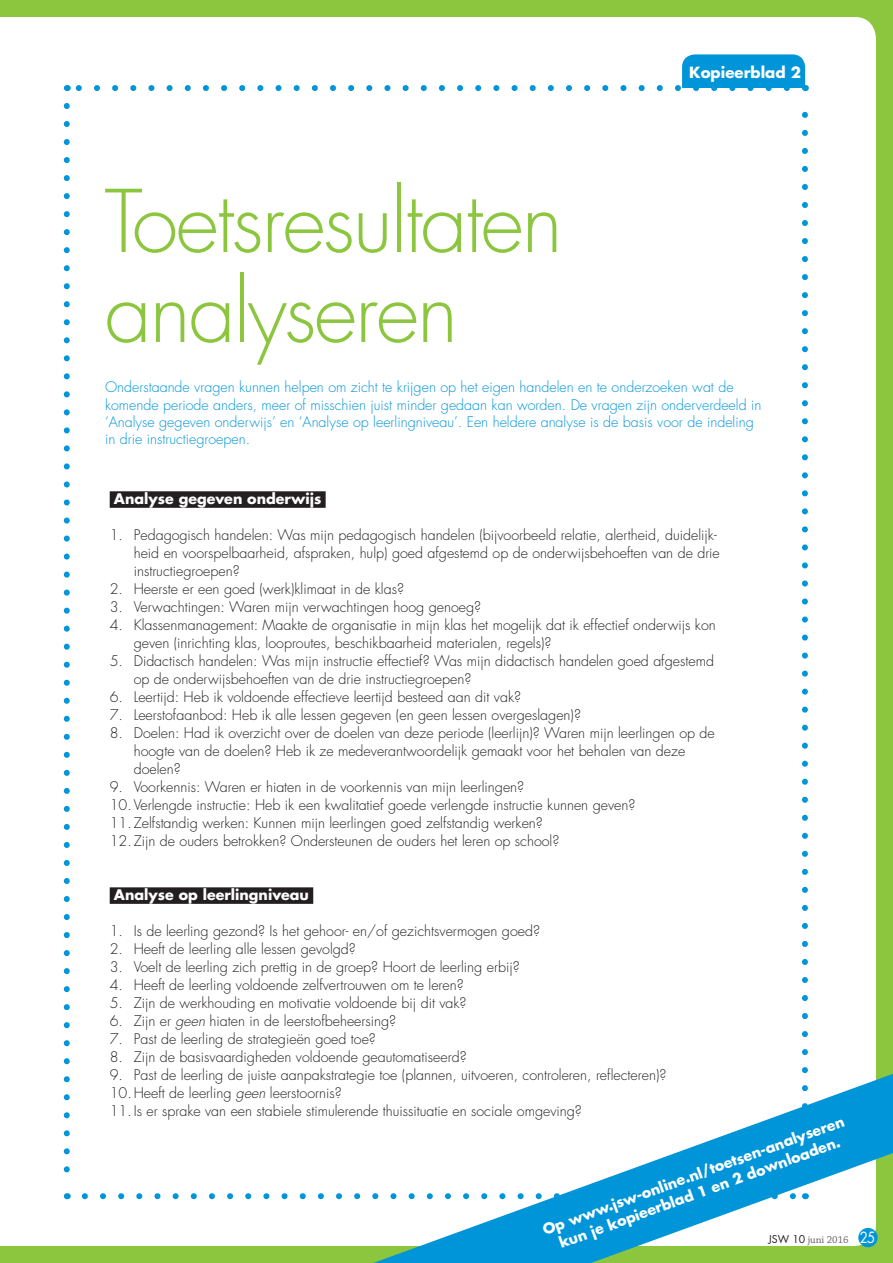
<style>
.page{position:relative;width:893px;height:1263px;background:#8bc63e}
.page>*{position:absolute;margin:0;border:0;box-sizing:border-box;transform-origin:0 0}
.t1{font:300 84px/90px "Futura Std";letter-spacing:-.025em;color:#8bc63e}
.t2{font:700 15px "Futura Std";color:#fff}
.t3{font:300 14.25px/18px "Futura Std";color:#231f20}
.t4{font:300 14.25px/17.2px "Futura Std";color:#0095d9}
.t5{font:700 14.25px/18px "Futura Std";color:#fff;text-align:center}
.t6{font:10.5px "Chaparral Pro";color:#636366}
.s1{font-style:italic}
.s2{font-family:"Futura Std";color:#231f20}
.s3{font-family:"Futura Std";font-size:15px;color:#fff}
</style>
<div class="page">
<div style="left:0;top:17px;width:876px;height:1229px;background:#fff"></div>
<div style="left:682px;top:54px;width:123px;height:48px;background:#0095d9;border-radius:13px"></div>
<div style="left:67px;top:88px;width:738px;height:1108px;background:#fff"></div>
<svg style="left:64px;top:106px;width:6px;height:1081px"></svg>
<svg style="left:85px;top:1193px;width:288px;height:6px"></svg>
<svg style="left:802px;top:97px;width:6px;height:977px"></svg>
<svg style="left:76px;top:85px;width:711px;height:6px"></svg>
<div style="left:110px;top:491px;width:216px;height:17px;background:#231f20"></div>
<div style="left:110px;top:887px;width:203px;height:17px;background:#231f20"></div>
<svg style="left:373px;top:1074px;width:520px;height:189px"></svg>
<div style="left:858px;top:1228px;width:20px;height:19px;background:#0095d9;border-radius:50%"></div>
<h1 class="t1" style="left:105px;top:179px;width:460px">Toetsresultaten analyseren</h1>
<p class="t2" style="left:689px;top:62px;width:113px">Kopieerblad 2</p>
<p class="t4" style="left:105px;top:379px;width:658px">Onderstaande vragen kunnen helpen om zicht te krijgen op het eigen handelen en te onderzoeken wat de komende periode anders, meer of misschien juist minder gedaan kan worden. De vragen zijn onderverdeeld in ‘Analyse gegeven onderwijs’ en ‘Analyse op leerlingniveau’. Een heldere analyse is de basis voor de indeling in drie instructiegroepen.</p>
<p class="t5" style="left:114px;top:489px;width:209px">Analyse gegeven onderwijs</p>
<p class="t3" style="left:134px;top:526px;width:588px;text-indent:-24px">1. Pedagogisch handelen: Was mijn pedagogisch handelen (bijvoorbeeld relatie, alertheid, duidelijk&shy;heid en voorspelbaarheid, afspraken, hulp) goed afgestemd op de onderwijsbehoeften van de drie instructiegroepen?</p>
<p class="t3" style="left:110px;top:580px;width:296px">2. Heerste er een goed (werk)klimaat in de klas?</p>
<p class="t3" style="left:110px;top:598px;width:373px">3. Verwachtingen: Waren mijn verwachtingen hoog genoeg?</p>
<p class="t3" style="left:134px;top:616px;width:584px;text-indent:-24px">4. Klassenmanagement: Maakte de organisatie in mijn klas het mogelijk dat ik effectief onderwijs kon geven (inrichting klas, looproutes, beschikbaarheid materialen, regels)?</p>
<p class="t3" style="left:134px;top:652px;width:582px;text-indent:-24px">5. Didactisch handelen: Was mijn instructie effectief? Was mijn didactisch handelen goed afgestemd op de onderwijsbehoeften van de drie instructiegroepen?</p>
<p class="t3" style="left:110px;top:688px;width:413px">6. Leertijd: Heb ik voldoende effectieve leertijd besteed aan dit vak?</p>
<p class="t3" style="left:110px;top:706px;width:473px">7. Leerstofaanbod: Heb ik alle lessen gegeven (en geen lessen overgeslagen)?</p>
<p class="t3" style="left:134px;top:724px;width:583px;text-indent:-24px">8. Doelen: Had ik overzicht over de doelen van deze periode (leerlijn)? Waren mijn leerlingen op de hoogte van de doelen? Heb ik ze medeverantwoordelijk gemaakt voor het behalen van deze doelen?</p>
<p class="t3" style="left:110px;top:778px;width:527px">9. Voorkennis: Waren er hiaten in de voorkennis van mijn leerlingen?<br>10.Verlengde instructie: Heb ik een kwalitatief goede verlengde instructie kunnen geven?<br>11.Zelfstandig werken: Kunnen mijn leerlingen goed zelfstandig werken?<br>12.Zijn de ouders betrokken? Ondersteunen de ouders het leren op school?</p>
<p class="t5" style="left:114px;top:885px;width:197px">Analyse op leerlingniveau</p>
<p class="t3" style="left:110px;top:922px;width:432px">1. Is de leerling gezond? Is het gehoor- en/of gezichtsvermogen goed?</p>
<p class="t3" style="left:110px;top:940px;width:248px">2. Heeft de leerling alle lessen gevolgd?</p>
<p class="t3" style="left:110px;top:958px;width:411px">3. Voelt de leerling zich prettig in de groep? Hoort de leerling erbij?</p>
<p class="t3" style="left:110px;top:976px;width:356px">4. Heeft de leerling voldoende zelfvertrouwen om te leren?</p>
<p class="t3" style="left:110px;top:994px;width:358px">5. Zijn de werkhouding en motivatie voldoende bij dit vak?</p>
<p class="t3" style="left:110px;top:1012px;width:288px">6. Zijn er <span class="s1">geen</span> hiaten in de leerstofbeheersing?</p>
<p class="t3" style="left:110px;top:1030px;width:268px">7. Past de leerling de strategieën goed toe?</p>
<p class="t3" style="left:110px;top:1048px;width:358px">8. Zijn de basisvaardigheden voldoende geautomatiseerd?</p>
<p class="t3" style="left:110px;top:1066px;width:558px">9. Past de leerling de juiste aanpakstrategie toe (plannen, uitvoeren, controleren, reflecteren)?<br>10.Heeft de leerling <span class="s1">geen</span> leerstoornis?<br>11.Is er sprake van een stabiele stimulerende thuissituatie en sociale omgeving?</p>
<p class="t5" style="left:540px;top:1221px;width:321px;rotate:-20deg">Op www.jsw-online.nl/toetsen-analyseren kun je kopieerblad 1 en 2 downloaden.</p>
<p class="t6" style="left:769px;top:1234px;width:108px"><span class="s2">JSW 10</span> juni 2016 <span class="s3">25</span></p>
</div>
